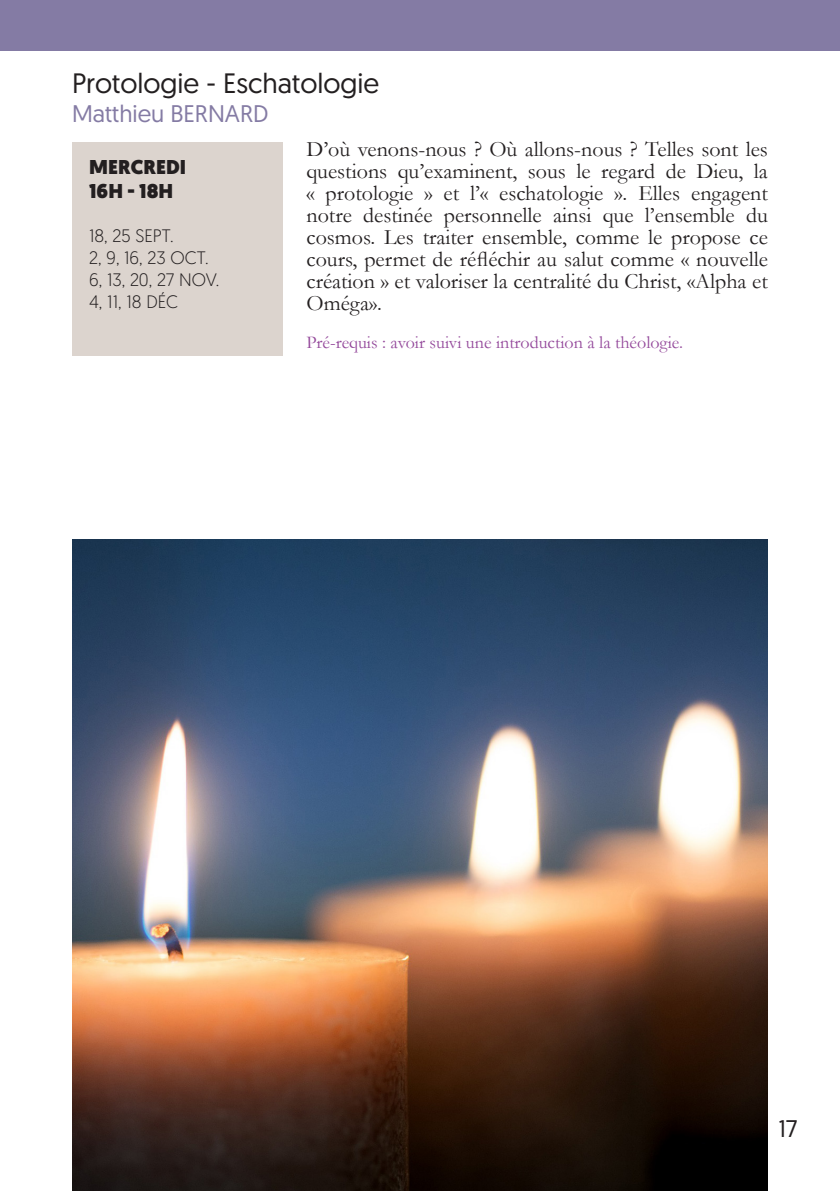
<style>
.page{position:relative;width:840px;height:1191px;background:#fff}
.page>*{position:absolute;margin:0;border:0;box-sizing:border-box;transform-origin:0 0}
.t1{font:28px "Geomanist";color:#231f20}
.t2{font:24px "Geomanist";color:#847ba4}
.t3{font:24px "Geomanist";color:#231f20}
.t4{font:22px/22px "Garamond";color:#231f20;text-align:justify}
.t5{font:900 20px "Geomanist";color:#231f20}
.t6{font:18px "Garamond";color:#94499b}
.t7{font:300 18px "Geomanist";color:#231f20}
</style>
<div class="page">
<div style="left:0;top:0;width:839px;height:50px;background:#847ba4"></div>
<div style="left:72px;top:142px;width:210px;height:214px;background:#dcd4ce"></div>
<img style="left:72px;top:540px;width:695px;height:651px">
<p class="t1" style="left:72px;top:65px;width:309px">Protologie - Eschatologie</p>
<p class="t2" style="left:72px;top:98px;width:198px">Matthieu BERNARD</p>
<p class="t4" style="left:306px;top:138px;width:462px">D’où venons-nous ? Où allons-nous ? Telles sont les questions qu’examinent, sous le regard de Dieu, la « protologie » et l’« eschatologie ». Elles engagent notre destinée personnelle ainsi que l’ensemble du cosmos. Les traiter ensemble, comme le propose ce cours, permet de réfléchir au salut comme « nouvelle création » et valoriser la centralité du Christ, «Alpha et Oméga».</p>
<p class="t6" style="left:306px;top:330px;width:378px">Pré-requis : avoir suivi une introduction à la théologie.</p>
<p class="t5" style="left:89px;top:153px;width:98px">MERCREDI</p>
<p class="t5" style="left:89px;top:177px;width:86px">16H - 18H</p>
<p class="t7" style="left:89px;top:224px;width:86px">18, 25 SEPT.</p>
<p class="t7" style="left:89px;top:246px;width:121px">2, 9, 16, 23 OCT.</p>
<p class="t7" style="left:89px;top:268px;width:131px">6, 13, 20, 27 NOV.</p>
<p class="t7" style="left:89px;top:290px;width:90px">4, 11, 18 DÉC</p>
<p class="t3" style="left:778px;top:1113px;width:21px">17</p>
</div>
